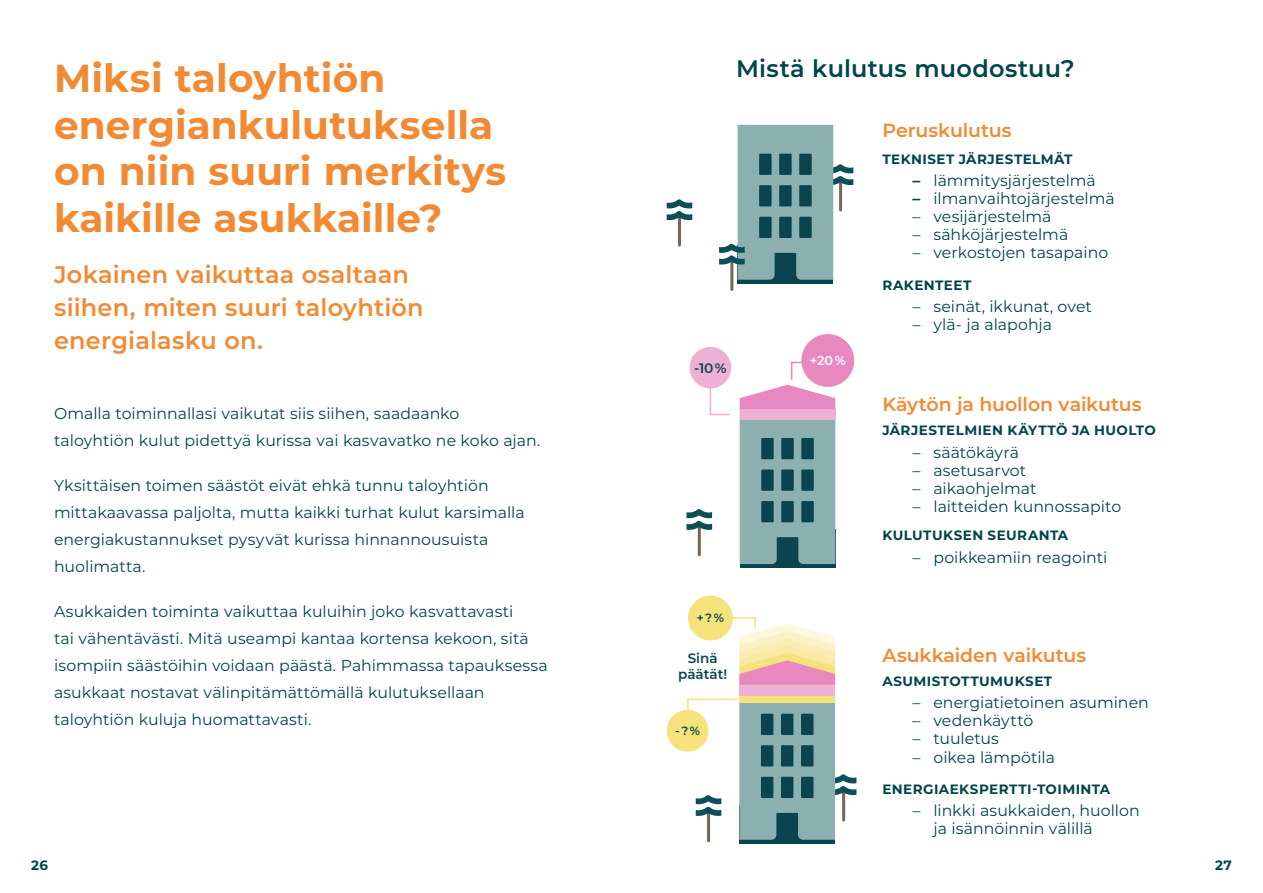
<style>
.page{position:relative;width:1263px;height:893px;background:#fff}
.page>*{position:absolute;margin:0;border:0;box-sizing:border-box;transform-origin:0 0}
.t1{font:700 39px/46.8px "Montserrat";color:#f28933}
.t2{font:100 24px/33px "Montserrat";letter-spacing:.01em;color:#f28933}
.t3{font:100 24px "Montserrat";letter-spacing:.01em;color:#00454b}
.t4{font:100 18.9px "Montserrat";letter-spacing:-.005em;color:#f28933}
.t5{font:15.75px/27px "Montserrat";color:#00454b}
.t6{font:600 13.65px "Montserrat";color:#0a454f}
.t7{font:700 13.5px "Montserrat";letter-spacing:.035em;color:#00454b}
.t8{font:600 13.5px/16.2px "Montserrat";color:#0a454f;text-align:center}
.t9{font:600 12.75px "Montserrat";color:#fff}
.t10{font:600 12px "Montserrat";color:#0a454f}
.s1{font-weight:700}
</style>
<div class="page">
<svg style="left:719px;top:125px;width:134px;height:166px"></svg>
<svg style="left:667px;top:199px;width:25px;height:48px"></svg>
<div style="left:801px;top:334px;width:53px;height:53px;background:#e888c0;border-radius:50%"></div>
<svg style="left:686px;top:509px;width:26px;height:47px"></svg>
<div style="left:740px;top:529px;width:95px;height:39px;background:#0a454f"></div>
<div style="left:689px;top:347px;width:42px;height:41px;background:#efb0d5;border-radius:50%"></div>
<svg style="left:740px;top:361px;width:95px;height:203px"></svg>
<svg style="left:709px;top:379px;width:21px;height:37px"></svg>
<div style="left:739px;top:805px;width:96px;height:38px;background:#0a454f"></div>
<div style="left:688px;top:596px;width:45px;height:44px;background:#f6e27a;border-radius:50%"></div>
<div style="left:667px;top:710px;width:41px;height:42px;background:#f6e27a;border-radius:50%"></div>
<svg style="left:686px;top:616px;width:170px;height:226px"></svg>
<h1 class="t1" style="left:54px;top:53px;width:454px">Miksi taloyhtiön energiankulutuksella on niin suuri merkitys kaikille asukkaille?</h1>
<h2 class="t2" style="left:54px;top:258px;width:371px">Jokainen vaikuttaa osaltaan siihen, miten suuri taloyhtiön energialasku on.</h2>
<p class="t5" style="left:54px;top:400px;width:488px">Omalla toiminnallasi vaikutat siis siihen, saadaanko taloyhtiön kulut pidettyä kurissa vai kasvavatko ne koko ajan.</p>
<p class="t5" style="left:54px;top:472px;width:472px">Yksittäisen toimen säästöt eivät ehkä tunnu taloyhtiön mittakaavassa paljolta, mutta kaikki turhat kulut karsimalla energiakustannukset pysyvät kurissa hinnannousuista huolimatta.</p>
<p class="t5" style="left:54px;top:598px;width:495px">Asukkaiden toiminta vaikuttaa kuluihin joko kasvattavasti<br>tai vähentävästi. Mitä useampi kantaa kortensa kekoon, sitä isompiin säästöihin voidaan päästä. Pahimmassa tapauksessa asukkaat nostavat välinpitämättömällä kulutuksellaan taloyhtiön kuluja huomattavasti.</p>
<h2 class="t3" style="left:736px;top:53px;width:340px">Mistä kulutus muodostuu?</h2>
<p class="t6" style="left:694px;top:358px;width:34px">-10 %</p>
<p class="t9" style="left:810px;top:352px;width:37px">+20 %</p>
<p class="t4" style="left:882px;top:118px;width:131px">Peruskulutus</p>
<p class="t7" style="left:882px;top:149px;width:191px">TEKNISET JÄRJESTELMÄT</p>
<p class="t5" style="left:912px;top:167px;width:185px"><span class="s1">–</span> lämmitysjärjestelmä</p>
<p class="t5" style="left:912px;top:185px;width:204px"><span class="s1">–</span> ilmanvaihtojärjestelmä</p>
<p class="t5" style="left:913px;top:203px;width:140px">– vesijärjestelmä</p>
<p class="t5" style="left:913px;top:221px;width:157px">– sähköjärjestelmä</p>
<p class="t5" style="left:913px;top:239px;width:197px">– verkostojen tasapaino</p>
<p class="t7" style="left:882px;top:275px;width:91px">RAKENTEET</p>
<p class="t5" style="left:913px;top:293px;width:181px">– seinät, ikkunat, ovet</p>
<p class="t5" style="left:913px;top:311px;width:141px">– ylä- ja alapohja</p>
<p class="t4" style="left:882px;top:392px;width:260px">Käytön ja huollon vaikutus</p>
<p class="t7" style="left:882px;top:421px;width:275px">JÄRJESTELMIEN KÄYTTÖ JA HUOLTO</p>
<p class="t5" style="left:913px;top:438px;width:108px">– säätökäyrä</p>
<p class="t5" style="left:913px;top:456px;width:115px">– asetusarvot</p>
<p class="t5" style="left:913px;top:474px;width:125px">– aikaohjelmat</p>
<p class="t5" style="left:913px;top:492px;width:210px">– laitteiden kunnossapito</p>
<p class="t7" style="left:882px;top:526px;width:187px">KULUTUKSEN SEURANTA</p>
<p class="t5" style="left:913px;top:543px;width:196px">– poikkeamiin reagointi</p>
<p class="t10" style="left:697px;top:610px;width:29px">+ ? %</p>
<p class="t8" style="left:678px;top:649px;width:50px">Sinä päätät!</p>
<p class="t10" style="left:675px;top:722px;width:26px">- ? %</p>
<p class="t4" style="left:882px;top:643px;width:205px">Asukkaiden vaikutus</p>
<p class="t7" style="left:882px;top:671px;width:171px">ASUMISTOTTUMUKSET</p>
<p class="t5" style="left:913px;top:689px;width:238px">– energiatietoinen asuminen</p>
<p class="t5" style="left:913px;top:707px;width:122px">– vedenkäyttö</p>
<p class="t5" style="left:913px;top:725px;width:88px">– tuuletus</p>
<p class="t5" style="left:913px;top:743px;width:144px">– oikea lämpötila</p>
<p class="t7" style="left:882px;top:779px;width:229px">ENERGIAEKSPERTTI-TOIMINTA</p>
<p class="t5" style="left:933px;top:801px;width:208px;line-height:18px;text-indent:-21px">– linkki asukkaiden, huollon ja isännöinnin välillä</p>
<p class="t7" style="left:31px;top:855px;width:19px">26</p>
<p class="t7" style="left:1215px;top:855px;width:18px">27</p>
</div>
